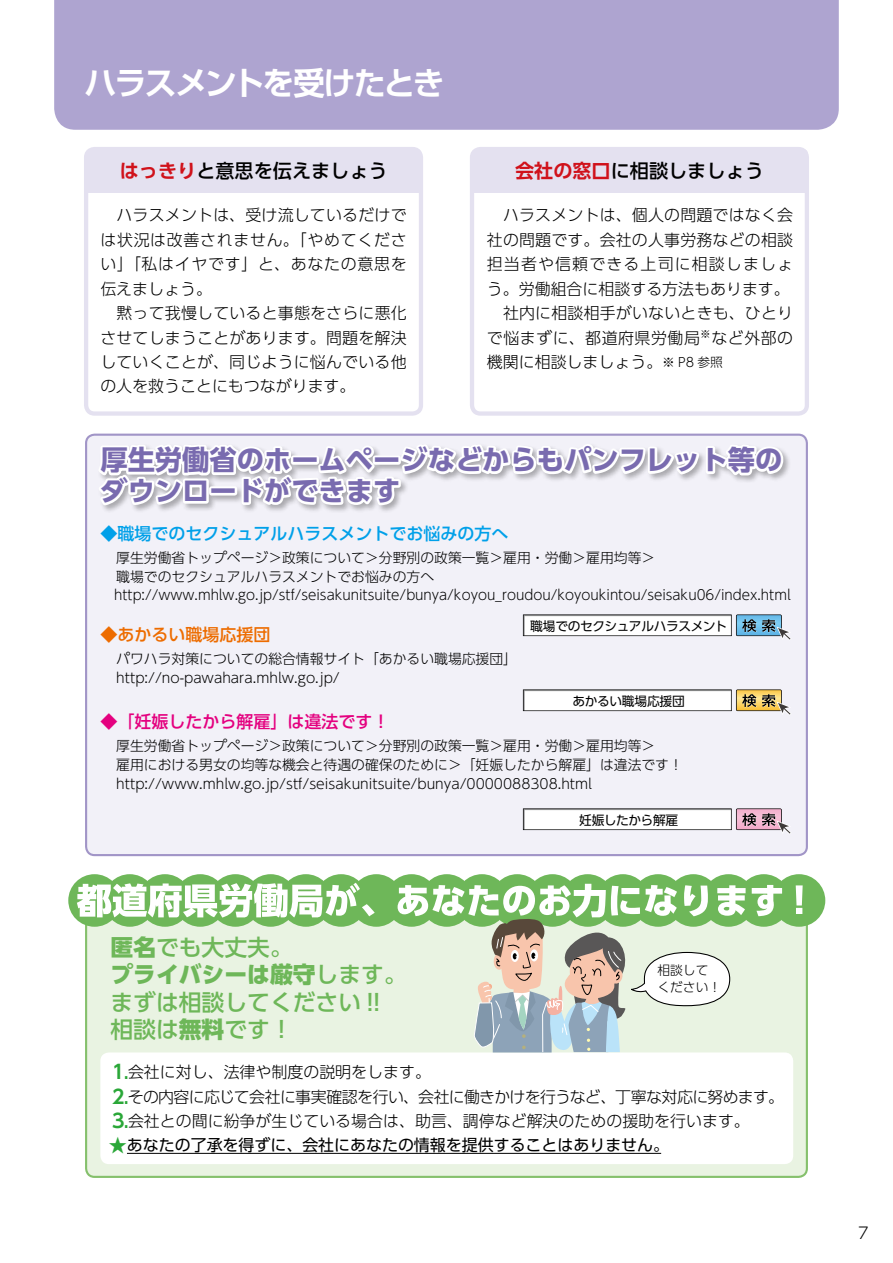
<style>
.page{position:relative;width:893px;height:1263px;background:#fff}
.page>*{position:absolute;margin:0;border:0;box-sizing:border-box;transform-origin:0 0}
.t1{font:700 31.95px "Shin Go Pro De";letter-spacing:-.05em;color:#fff}
.t2{font:700 27.3px/30.9px "UD Shin Go Pro";color:#796baf}
.t3{font:500 22.8px/27.3px "UD Shin Go Pro";color:#6eb759}
.t4{font:500 19.2px "UD Shin Go Pro";color:#000}
.t5{font:500 16.95px "UD Shin Go Pro";color:#00a0e9}
.t6{font:500 16.95px "UD Shin Go Pro";color:#e4007f}
.t7{font:500 16.95px "UD Shin Go Pro";color:#ed6c00}
.t8{font:300 15.9px/24.5px "UD Shin Go Pro";letter-spacing:.01em;color:#000}
.t9{font:15.9px "UD Shin Go Pro";color:#000}
.t10{font:300 13.8px/19.2px "UD Shin Go Pro";color:#000}
.t11{font:12.75px "UD Shin Go Pro";letter-spacing:-.03em;color:#000}
.t12{font:300 12.75px/17px "UD Shin Go Pro";color:#000}
.s1{font-family:"UD Shin Go Pro De";font-weight:700;color:#d0121b}
.s2{font-size:12.75px}
.s3{font-weight:800}
.s4{font-family:"UD Shin Go Pro De";font-weight:700;font-size:19.2px;color:#2aa738}
.s5{font-family:"UD Shin Go Pro De";font-weight:700;font-size:18px;color:#2aa738}
</style>
<div class="page">
<div style="left:86px;top:435px;width:721px;height:420px;background:#f2f1f8;border-radius:9px"></div>
<div style="left:86px;top:901px;width:721px;height:276px;background:#e9f3e2;border-radius:9px"></div>
<div style="left:54px;top:0;width:785px;height:130px;background:#aea4d0"></div>
<div style="left:89px;top:152px;width:329px;height:41px;background:#e4e1f0"></div>
<div style="left:475px;top:152px;width:329px;height:41px;background:#e4e1f0"></div>
<div style="left:84px;top:147px;width:339px;height:269px;border:4px solid #e4e1f0;border-radius:9px"></div>
<div style="left:470px;top:147px;width:339px;height:269px;border:4px solid #e4e1f0;border-radius:9px"></div>
<svg style="left:523px;top:614px;width:268px;height:26px"></svg>
<svg style="left:523px;top:689px;width:268px;height:26px"></svg>
<svg style="left:523px;top:808px;width:268px;height:26px"></svg>
<div style="left:68px;top:874px;width:53px;height:53px;background:#6eb759;border-radius:50%"></div>
<div style="left:104px;top:874px;width:52px;height:53px;background:#6eb759;border-radius:50%"></div>
<div style="left:139px;top:874px;width:52px;height:53px;background:#6eb759;border-radius:50%"></div>
<div style="left:174px;top:874px;width:52px;height:53px;background:#6eb759;border-radius:50%"></div>
<div style="left:209px;top:874px;width:53px;height:53px;background:#6eb759;border-radius:50%"></div>
<div style="left:244px;top:874px;width:53px;height:53px;background:#6eb759;border-radius:50%"></div>
<div style="left:280px;top:874px;width:52px;height:53px;background:#6eb759;border-radius:50%"></div>
<div style="left:315px;top:874px;width:52px;height:53px;background:#6eb759;border-radius:50%"></div>
<div style="left:350px;top:874px;width:53px;height:53px;background:#6eb759;border-radius:50%"></div>
<div style="left:385px;top:874px;width:53px;height:53px;background:#6eb759;border-radius:50%"></div>
<div style="left:420px;top:874px;width:53px;height:53px;background:#6eb759;border-radius:50%"></div>
<div style="left:456px;top:874px;width:52px;height:53px;background:#6eb759;border-radius:50%"></div>
<div style="left:491px;top:874px;width:52px;height:53px;background:#6eb759;border-radius:50%"></div>
<div style="left:526px;top:874px;width:53px;height:53px;background:#6eb759;border-radius:50%"></div>
<div style="left:561px;top:874px;width:53px;height:53px;background:#6eb759;border-radius:50%"></div>
<div style="left:597px;top:874px;width:52px;height:53px;background:#6eb759;border-radius:50%"></div>
<div style="left:632px;top:874px;width:52px;height:53px;background:#6eb759;border-radius:50%"></div>
<div style="left:667px;top:874px;width:53px;height:53px;background:#6eb759;border-radius:50%"></div>
<div style="left:702px;top:874px;width:53px;height:53px;background:#6eb759;border-radius:50%"></div>
<div style="left:737px;top:874px;width:53px;height:53px;background:#6eb759;border-radius:50%"></div>
<div style="left:773px;top:874px;width:52px;height:53px;background:#6eb759;border-radius:50%"></div>
<svg style="left:77px;top:883px;width:298px;height:34px"></svg>
<svg style="left:752px;top:885px;width:30px;height:31px"></svg>
<svg style="left:796px;top:885px;width:7px;height:29px"></svg>
<svg style="left:94px;top:433px;width:693px;height:77px"></svg>
<div style="left:100px;top:1052px;width:693px;height:112px;background:#fff;border-radius:9px"></div>
<hr style="left:127px;top:1153px;width:534px;height:1px;background:#000">
<svg style="left:398px;top:884px;width:348px;height:169px"></svg>
<h1 class="t1" style="left:85px;top:57px;width:362px">ハラスメントを受けたとき</h1>
<p class="t4" style="left:120px;top:156px;width:269px"><span class="s1">はっきり</span>と意思を伝えましょう</p>
<p class="t4" style="left:515px;top:156px;width:250px"><span class="s1">会社の窓口</span>に相談しましょう</p>
<p class="t8" style="left:100px;top:202px;width:308px">　ハラスメントは、受け流しているだけでは状況は改善されません。「やめてください」「私はイヤです」と、あなたの意思を伝えましょう。<br>　黙って我慢していると事態をさらに悪化させてしまうことがあります。問題を解決していくことが、同じように悩んでいる他の人を救うことにもつながります。</p>
<p class="t8" style="left:487px;top:202px;width:308px">　ハラスメントは、個人の問題ではなく会社の問題です。会社の人事労務などの相談担当者や信頼できる上司に相談しましょう。労働組合に相談する方法もあります。　社内に相談相手がいないときも、ひとりで悩まずに、都道府県労働局<sup>※</sup>など外部の機関に相談しましょう。<span class="s2">※ P8 参照</span></p>
<h2 class="t2" style="left:100px;top:444px;width:683px">厚生労働省のホームページなどからもパンフレット等のダウンロードができます</h2>
<p class="t5" style="left:100px;top:520px;width:410px">◆職場でのセクシュアルハラスメントでお悩みの方へ</p>
<p class="t10" style="left:114px;top:548px;width:678px;line-height:18.6px">厚生労働省トップページ＞政策について＞分野別の政策一覧＞雇用・労働＞雇用均等＞<br>職場でのセクシュアルハラスメントでお悩みの方へhttp://www.mhlw.go.jp/stf/seisakunitsuite/bunya/koyou_roudou/koyoukintou/seisaku06/index.html</p>
<p class="t7" style="left:100px;top:621px;width:172px">◆あかるい職場応援団</p>
<p class="t10" style="left:116px;top:648px;width:402px">パワハラ対策についての総合情報サイト「あかるい職場応援団」http://no-pawahara.mhlw.go.jp/</p>
<p class="t6" style="left:100px;top:708px;width:291px">◆「妊娠したから解雇」は違法です！</p>
<p class="t10" style="left:116px;top:736px;width:568px">厚生労働省トップページ＞政策について＞分野別の政策一覧＞雇用・労働＞雇用均等＞<br>雇用における男女の均等な機会と待遇の確保のために＞「妊娠したから解雇」は違法です！http://www.mhlw.go.jp/stf/seisakunitsuite/bunya/0000088308.html</p>
<p class="t11" style="left:530px;top:615px;width:199px">職場でのセクシュアルハラスメント</p>
<p class="t11" style="left:572px;top:690px;width:114px">あかるい職場応援団</p>
<h3 class="t3" style="left:110px;top:933px;width:298px"><span class="s3">匿名</span>でも大丈夫。<br><span class="s3">プライバシーは厳守</span>します。まずは相談してください !!相談は<span class="s3">無料</span>です！</h3>
<p class="t11" style="left:579px;top:810px;width:101px">妊娠したから解雇</p>
<p class="t12" style="left:657px;top:962px;width:65px">相談してください！</p>
<p class="t8" style="left:109px;top:1059px;width:677px"><span class="s4">⒈</span>会社に対し、法律や制度の説明をします。<br><span class="s4">⒉</span>その内容に応じて会社に事実確認を行い、会社に働きかけを行うなど、丁寧な対応に努めます。<br><span class="s4">⒊</span>会社との間に紛争が生じている場合は、助言、調停など解決のための援助を行います。</p>
<p class="t9" style="left:109px;top:1132px;width:562px"><span class="s5">★</span>あなたの了承を得ずに、会社にあなたの情報を提供することはありません。</p>
<p class="t8" style="left:858px;top:1220px;width:12px">7</p>
</div>
